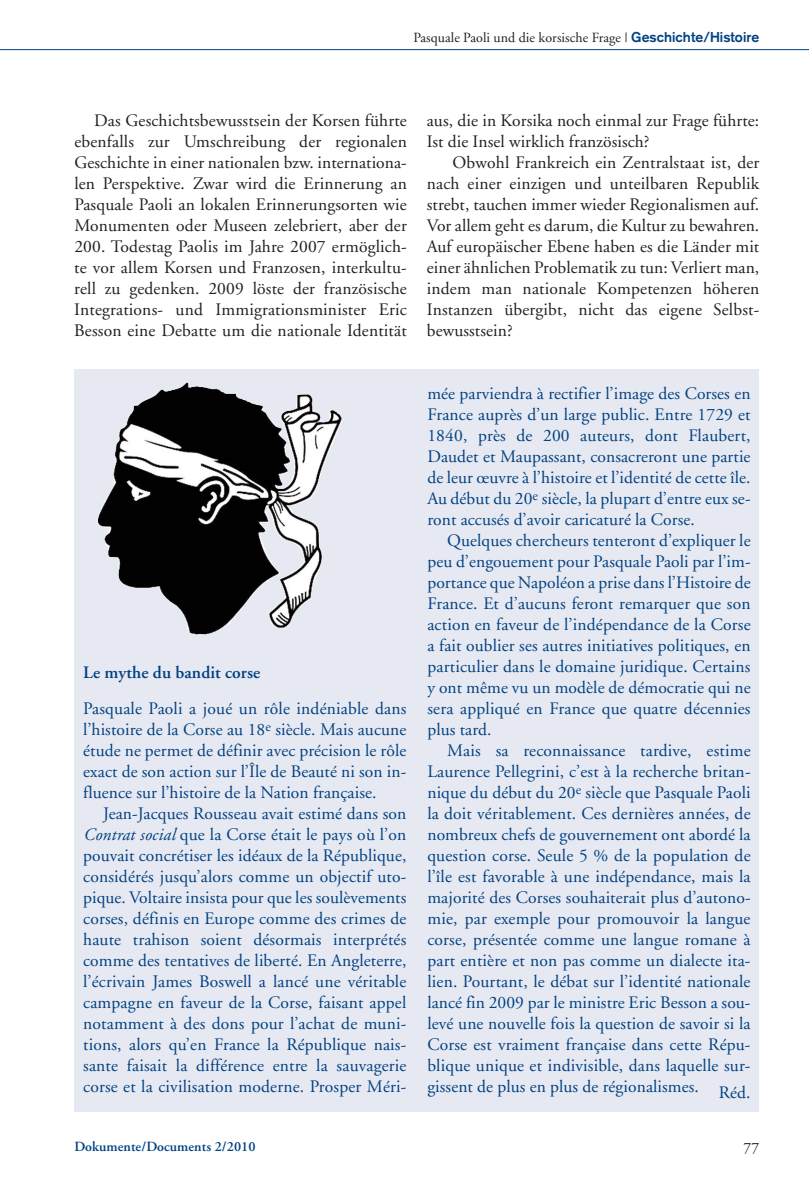
<style>
.page{position:relative;width:809px;height:1191px;background:#fff}
.page>*{position:absolute;margin:0;border:0;box-sizing:border-box;transform-origin:0 0}
.t1{font:17.5px/21px "Adobe Garamond";letter-spacing:.005em;color:#014181;text-align:justify}
.t2{font:17.5px/21px "Adobe Garamond";letter-spacing:.005em;color:#231f20;text-align:justify}
.t3{font:600 17.5px "Adobe Garamond";letter-spacing:.005em;color:#014181}
.t4{font:15.75px "Adobe Garamond";color:#231f20}
.t5{font:14px "Adobe Garamond";letter-spacing:.005em;color:#231f20}
.t6{font:600 14px "Adobe Garamond";letter-spacing:.005em;color:#014181}
.s1{font-family:"Akzidenz Grotesk";font-weight:700;color:#014181}
.s2{font-style:italic}
</style>
<div class="page">
<hr style="left:0;top:49px;width:809px;height:1px;background:#014181">
<div style="left:74px;top:369px;width:685px;height:742px;background:#e7e9f2"></div>
<img style="left:170px;top:382px;width:172px;height:247px">
<p class="t5" style="left:413px;top:32px;width:347px">Pasquale Paoli und die korsische Frage | <span class="s1">Geschichte/Histoire</span></p>
<p class="t2" style="left:74px;top:111px;width:334px;text-indent:20px">Das Geschichtsbewusstsein der Korsen führte ebenfalls zur Umschreibung der regionalen Geschichte in einer nationalen bzw. internationa&shy;len Perspektive. Zwar wird die Erinnerung an Pasquale Paoli an lokalen Erinnerungsorten wie Monumenten oder Museen zelebriert, aber der 200. Todestag Paolis im Jahre 2007 ermöglich&shy;te vor allem Korsen und Franzosen, interkultu&shy;rell zu gedenken. 2009 löste der französische Integrations- und Immigrationsminister Eric Besson eine Debatte um die nationale Identität</p>
<p class="t2" style="left:427px;top:111px;width:334px">aus, die in Korsika noch einmal zur Frage führte:<br>Ist die Insel wirklich französisch?</p>
<p class="t2" style="left:427px;top:153px;width:334px;text-indent:26px">Obwohl Frankreich ein Zentralstaat ist, der nach einer einzigen und unteilbaren Republik strebt, tauchen immer wieder Regionalismen auf.<br>Vor allem geht es darum, die Kultur zu bewahren.<br>Auf europäischer Ebene haben es die Länder mit einer ähnlichen Problematik zu tun: Verliert man, indem man nationale Kompetenzen höheren Instanzen übergibt, nicht das eigene Selbst&shy;bewusstsein?</p>
<p class="t3" style="left:83px;top:665px;width:179px">Le mythe du bandit corse</p>
<p class="t1" style="left:83px;top:699px;width:325px">Pasquale Paoli a joué un rôle indéniable dans l’histoire de la Corse au 18<sup>e</sup> siècle. Mais aucune étude ne permet de définir avec précision le rôle exact de son action sur l’Île de Beauté ni son in&shy;fluence sur l’histoire de la Nation française.</p>
<p class="t1" style="left:83px;top:804px;width:325px;text-indent:20px">Jean-Jacques Rousseau avait estimé dans son <span class="s2">Contrat social</span> que la Corse était le pays où l’on pouvait concrétiser les idéaux de la République, considérés jusqu’alors comme un objectif uto&shy;pique. Voltaire insista pour que les soulèvements corses, définis en Europe comme des crimes de haute trahison soient désormais interprétés comme des tentatives de liberté. En Angleterre, l’écrivain James Boswell a lancé une véritable campagne en faveur de la Corse, faisant appel notamment à des dons pour l’achat de muni&shy;tions, alors qu’en France la République nais&shy;sante faisait la différence entre la sauvagerie corse et la civilisation moderne. Prosper Méri-</p>
<p class="t1" style="left:427px;top:384px;width:325px">mée parviendra à rectifier l’image des Corses en France auprès d’un large public. Entre 1729 et 1840, près de 200 auteurs, dont Flaubert, Daudet et Maupassant, consacreront une partie de leur œuvre à l’histoire et l’identité de cette île.<br>Au début du 20<sup>e</sup> siècle, la plupart d’entre eux se&shy;ront accusés d’avoir caricaturé la Corse.</p>
<p class="t1" style="left:427px;top:531px;width:325px;text-indent:20px">Quelques chercheurs tenteront d’expliquer le peu d’engouement pour Pasquale Paoli par l’im&shy;portance que Napoléon a prise dans l’Histoire de France. Et d’aucuns feront remarquer que son action en faveur de l’indépendance de la Corse a fait oublier ses autres initiatives politiques, en particulier dans le domaine juridique. Certains y ont même vu un modèle de démocratie qui ne sera appliqué en France que quatre décennies plus tard.</p>
<p class="t1" style="left:427px;top:741px;width:325px;text-indent:20px">Mais sa reconnaissance tardive, estime Laurence Pellegrini, c’est à la recherche britan&shy;nique du début du 20<sup>e</sup> siècle que Pasquale Paoli la doit véritablement. Ces dernières années, de nombreux chefs de gouvernement ont abordé la question corse. Seule 5 % de la population de l’île est favorable à une indépendance, mais la majorité des Corses souhaiterait plus d’autono&shy;mie, par exemple pour promouvoir la langue corse, présentée comme une langue romane à part entière et non pas comme un dialecte ita&shy;lien. Pourtant, le débat sur l’identité nationale lancé fin 2009 par le ministre Eric Besson a sou&shy;levé une nouvelle fois la question de savoir si la Corse est vraiment française dans cette Répu&shy;blique unique et indivisible, dans laquelle sur&shy;gissent de plus en plus de régionalismes. Réd.</p>
<p class="t6" style="left:74px;top:1140px;width:183px">Dokumente/Documents 2/2010</p>
<p class="t4" style="left:743px;top:1141px;width:17px">77</p>
</div>
